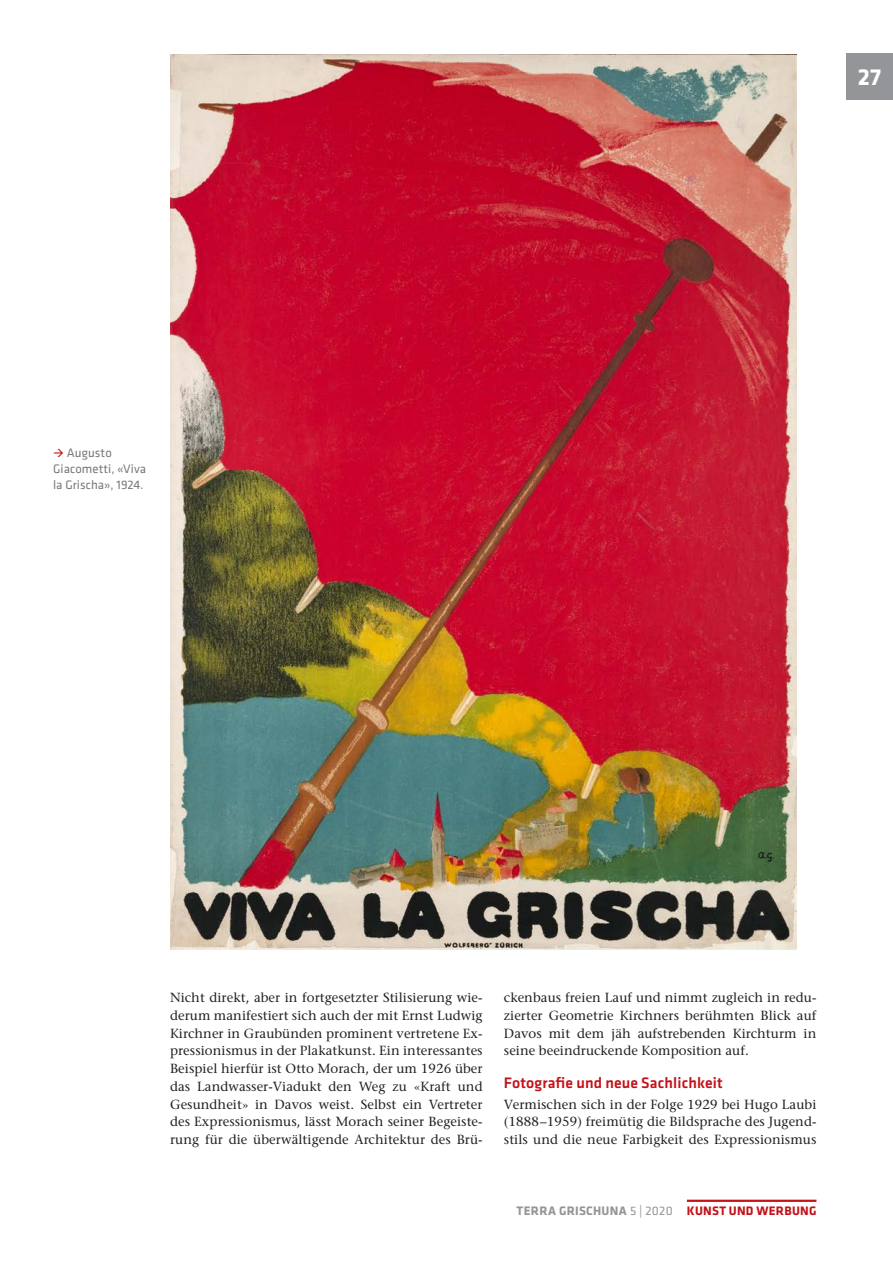
<style>
.page{position:relative;width:893px;height:1263px;background:#fff}
.page>*{position:absolute;margin:0;border:0;box-sizing:border-box;transform-origin:0 0}
.t1{font:700 24px "Klavika";color:#fff}
.Zwischentitel_Thema{font:500 15.75px "Klavika";letter-spacing:.01em;color:#c4121a}
.Grundschrift_Thema{font:500 13.2px/17.7px "Stone Serif Std";letter-spacing:.005em;color:#231f20;text-align:justify}
.Bildlegende_Thema{font:12.75px/15.8px "Klavika";letter-spacing:.005em;color:#76787b}
.t2{font:700 12.75px "Klavika";letter-spacing:.025em;color:#939598}
.t3{font:700 12.75px "Klavika";color:#c4121a}
.s1{color:#c4121a}
.s2{font-weight:400}
</style>
<div class="page">
<div style="left:846px;top:53px;width:47px;height:46px;background:#939598"></div>
<hr style="left:687px;top:1200px;width:129px;height:2px;background:#c4121a">
<img style="left:170px;top:55px;width:627px;height:894px">
<p class="Bildlegende_Thema" style="left:53px;top:445px;width:94px"><span class="s1">→</span> Augusto<br>Giacometti, «Viva la Grischa», 1924.</p>
<h1 class="t1" style="left:858px;top:60px;width:25px">27</h1>
<p class="Grundschrift_Thema" style="left:170px;top:989px;width:314px">Nicht direkt, aber in fortgesetzter Stilisierung wie&shy;derum manifestiert sich auch der mit Ernst Ludwig Kirchner in Graubünden prominent vertretene Ex&shy;pressionismus in der Plakatkunst. Ein interessantes Beispiel hierfür ist Otto Morach, der um 1926 über das Landwasser-Viadukt den Weg zu «Kraft und Gesundheit» in Davos weist. Selbst ein Vertreter des Expressionismus, lässt Morach seiner Begeiste&shy;rung für die überwältigende Architektur des Brü-</p>
<p class="Grundschrift_Thema" style="left:504px;top:989px;width:314px">ckenbaus freien Lauf und nimmt zugleich in redu&shy;zierter Geometrie Kirchners berühmten Blick auf Davos mit dem jäh aufstrebenden Kirchturm in seine beeindruckende Komposition auf.</p>
<p class="Zwischentitel_Thema" style="left:504px;top:1072px;width:220px">Fotografie und neue Sachlichkeit</p>
<p class="Grundschrift_Thema" style="left:504px;top:1095px;width:314px">Vermischen sich in der Folge 1929 bei Hugo Laubi (1888–1959) freimütig die Bildsprache des Jugend&shy;stils und die neue Farbigkeit des Expressionismus</p>
<p class="t2" style="left:517px;top:1201px;width:187px">TERRA GRISCHUNA <span class="s2">5 | 2020</span> <span class="s1">KUNST</span></p>
<p class="t3" style="left:729px;top:1201px;width:72px">UN D WERBUNG</p>
</div>
